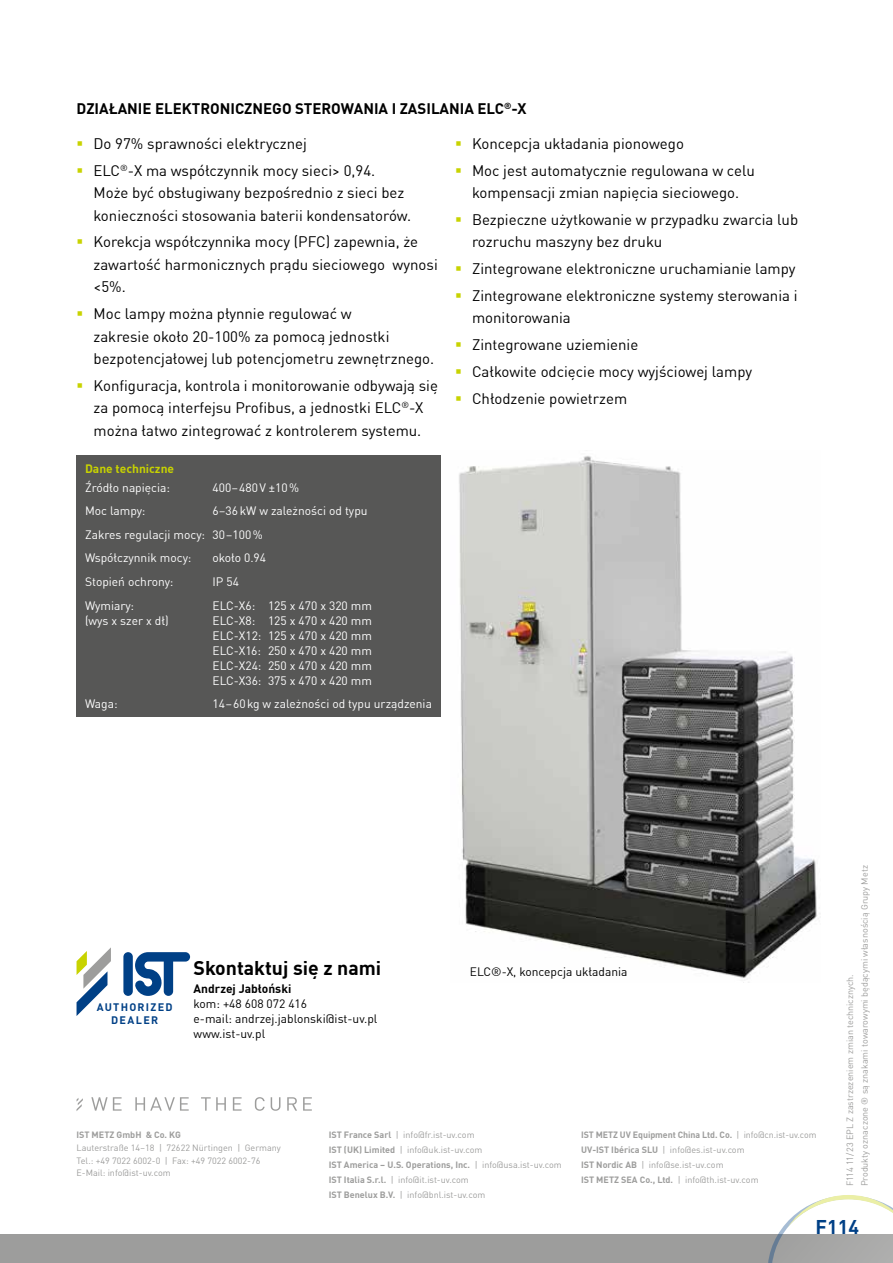
<style>
.page{position:relative;width:893px;height:1263px;background:#fff}
.page>*{position:absolute;margin:0;border:0;box-sizing:border-box;transform-origin:0 0}
.t1{font:700 19.5px "DIN Offc Pro";color:#000}
.t2{font:700 19.5px "DIN Offc Pro";color:#004086}
.t3{font:15px/26.7px "DIN Offc Pro";color:#000}
.t4{font:700 15px "DIN Offc Pro";color:#000}
.t5{font:12px/15px "DIN Offc Pro";color:#fff}
.t6{font:12px/15px "DIN Offc Pro";color:#000}
.t7{font:700 12px "DIN Offc Pro";color:#000}
.t8{font:700 12px "DIN Offc Pro";color:#c8d300}
.t9{font:700 10.8px/12.5px "DIN Offc Pro";letter-spacing:.115em;color:#004086;text-align:center}
.t10{font:9px/14.9px "DIN Offc Pro";color:#9d9d9c}
.t11{font:700 9px "DIN Offc Pro";color:#9d9d9c}
.s1{font-weight:700}
</style>
<div class="page">
<svg style="left:91px;top:1097px;width:31px;height:14px"></svg>
<svg style="left:135px;top:1097px;width:54px;height:14px"></svg>
<svg style="left:201px;top:1097px;width:25px;height:14px"></svg>
<svg style="left:233px;top:1097px;width:9px;height:14px"></svg>
<svg style="left:255px;top:1097px;width:10px;height:14px"></svg>
<svg style="left:271px;top:1097px;width:9px;height:14px"></svg>
<svg style="left:287px;top:1097px;width:10px;height:14px"></svg>
<svg style="left:303px;top:1097px;width:9px;height:14px"></svg>
<svg style="left:77px;top:1098px;width:6px;height:13px"></svg>
<div style="left:0;top:1234px;width:893px;height:29px;background:#9d9d9c"></div>
<svg style="left:768px;top:1195px;width:125px;height:68px"></svg>
<div style="left:77px;top:455px;width:364px;height:261px;background:#575756"></div>
<img style="left:459px;top:456px;width:358px;height:522px">
<svg style="left:77px;top:947px;width:34px;height:69px"></svg>
<svg style="left:123px;top:952px;width:67px;height:44px"></svg>
<p class="t4" style="left:77px;top:96px;width:451px">DZIAŁANIE ELEKTRONICZNEGO STEROWANIA I ZASILANIA ELC<sup>®</sup>-X</p>
<p class="t3" style="left:94px;top:129px;width:283px">Do 97% sprawności elektrycznej<br>ELC<sup>®</sup>-X ma współczynnik mocy sieci&gt; 0,94.</p>
<p class="t3" style="left:94px;top:180px;width:319px;line-height:22.5px">Może być obsługiwany bezpośrednio z sieci bez konieczności stosowania baterii kondensatorów.</p>
<p class="t3" style="left:94px;top:230px;width:346px;line-height:22.5px">Korekcja współczynnika mocy (PFC) zapewnia, że zawartość harmonicznych prądu sieciowego wynosi &lt;5%.</p>
<p class="t3" style="left:94px;top:301px;width:342px;line-height:22.5px">Moc lampy można płynnie regulować w<br>zakresie około 20-100% za pomocą jednostki bezpotencjałowej lub potencjometru zewnętrznego.</p>
<p class="t3" style="left:94px;top:373px;width:346px;line-height:22.5px">Konfiguracja, kontrola i monitorowanie odbywają się za pomocą interfejsu Profibus, a jednostki ELC<sup>®</sup>-X można łatwo zintegrować z kontrolerem systemu.</p>
<p class="t3" style="left:472px;top:129px;width:284px">Koncepcja układania pionowego<br>Moc jest automatycznie regulowana w celu</p>
<p class="t3" style="left:472px;top:178px;width:328px">kompensacji zmian napięcia sieciowego.<br>Bezpieczne użytkowanie w przypadku zwarcia lub</p>
<p class="t3" style="left:472px;top:228px;width:327px">rozruchu maszyny bez druku<br>Zintegrowane elektroniczne uruchamianie lampy<br>Zintegrowane elektroniczne systemy sterowania i</p>
<p class="t3" style="left:472px;top:304px;width:282px">monitorowania<br>Zintegrowane uziemienie<br>Całkowite odcięcie mocy wyjściowej lampy<br>Chłodzenie powietrzem</p>
<p class="t8" style="left:85px;top:459px;width:91px">Dane techniczne</p>
<p class="t5" style="left:85px;top:479px;width:87px">Źródło napięcia:</p>
<p class="t5" style="left:213px;top:479px;width:88px">400–480V ±10%</p>
<p class="t5" style="left:85px;top:503px;width:62px">Moc lampy:</p>
<p class="t5" style="left:85px;top:499px;width:284px;line-height:23.5px;text-indent:128px">6–36kW w zależności od typu<br>Zakres regulacji mocy: 30–100%<br>Współczynnik mocy:</p>
<p class="t5" style="left:213px;top:550px;width:55px">około 0.94</p>
<p class="t5" style="left:85px;top:573px;width:90px">Stopień ochrony:</p>
<p class="t5" style="left:213px;top:573px;width:28px">IP 54</p>
<p class="t5" style="left:85px;top:597px;width:51px">Wymiary:</p>
<p class="t5" style="left:213px;top:597px;width:161px">ELC-X6: 125 x 470 x 320 mm</p>
<p class="t5" style="left:85px;top:612px;width:85px">(wys x szer x dł)</p>
<p class="t5" style="left:213px;top:612px;width:161px;text-align:justify">ELC-X8: 125 x 470 x 420 mm ELC-X12: 125 x 470 x 420 mm ELC-X16: 250 x 470 x 420 mm ELC-X24: 250 x 470 x 420 mm ELC-X36: 375 x 470 x 420 mm</p>
<p class="t5" style="left:85px;top:695px;width:34px">Waga:</p>
<p class="t5" style="left:213px;top:695px;width:221px">14–60kg w zależności od typu urządzenia</p>
<p class="t9" style="left:97px;top:1000px;width:77px">AUTHORIZED<br>DEALER</p>
<h1 class="t1" style="left:194px;top:952px;width:189px">Skontaktuj się z nami</h1>
<p class="t7" style="left:194px;top:979px;width:99px">Andrzej Jabłoński</p>
<p class="t6" style="left:194px;top:995px;width:185px">kom: +48 608 072 416<br>e-mail: andrzej.jablonski@ist-uv.pl www.ist-uv.pl</p>
<p class="t6" style="left:470px;top:963px;width:159px">ELC®-X, koncepcja układania</p>
<p class="t11" style="left:77px;top:1128px;width:106px">IST METZ GmbH &amp; Co. KG</p>
<p class="t10" style="left:77px;top:1140px;width:206px;line-height:12.8px">Lauterstraße 14–18 | 72622 Nürtingen | Germany<br>Tel.: +49 7022 6002-0 | Fax: +49 7022 6002-76<br>E-Mail: info@ist-uv.com</p>
<p class="t10" style="left:329px;top:1127px;width:234px"><span class="s1">IST France Sarl</span> | info@fr.ist-uv.com<br><span class="s1">IST (UK) Limited</span> | info@uk.ist-uv.com<br><span class="s1">IST America – U.S. Operations, Inc.</span> | info@usa.ist-uv.com <span class="s1">IST Italia S.r.l.</span> | info@it.ist-uv.com<br><span class="s1">IST Benelux B.V.</span> | info@bnl.ist-uv.com</p>
<p class="t10" style="left:581px;top:1127px;width:237px"><span class="s1">IST METZ UV Equipment China Ltd. Co.</span> | info@cn.ist-uv.com <span class="s1">UV-IST Ibérica SLU</span> | info@es.ist-uv.com<br><span class="s1">IST Nordic AB</span> | info@se.ist-uv.com<br><span class="s1">IST METZ SEA Co., Ltd.</span> | info@th.ist-uv.com</p>
<p class="t10" style="left:842px;top:1186px;width:323px;rotate:-90deg">F114 11/23 EPL Z zastrzezeniem zmian technicznych.<br>Produkty oznaczone ® są znakami towarowymi będącymi własnością Grupy Metz</p>
<h1 class="t2" style="left:816px;top:1212px;width:45px">F114</h1>
</div>
